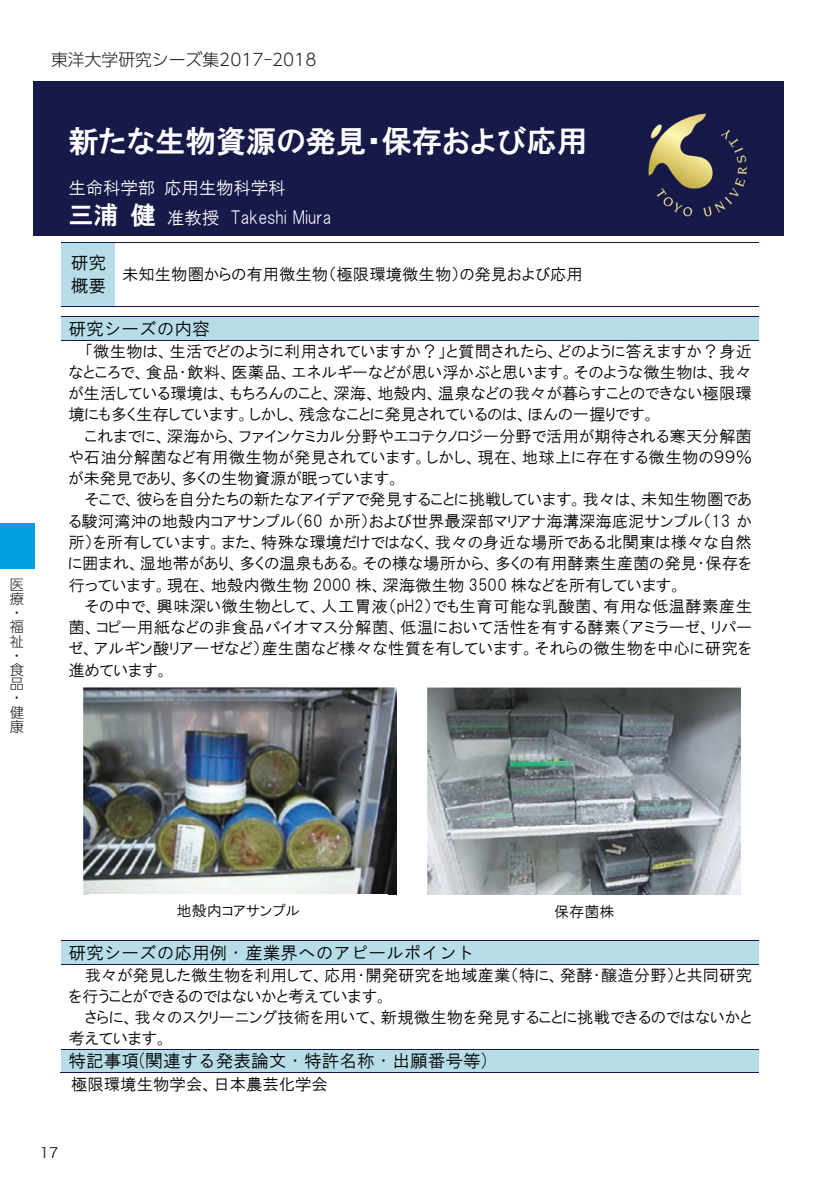
<style>
.page{position:relative;width:840px;height:1191px;background:#fff}
.page>*{position:absolute;margin:0;border:0;box-sizing:border-box;transform-origin:0 0}
.t1{font:30.2px "HGP Gothic E";color:#fff}
.t2{font:17.6px/23px "HGS Gothic M";color:#000}
.t3{font:17.6px/30.8px "HGP Gothic M";letter-spacing:-.01em;color:#fff}
.t4{font:300 16.8px "UD Shin Go Pro";color:#231f20}
.t5{font:16.4px/21.2px "HGP Gothic M";letter-spacing:.005em;color:#000;text-align:justify}
.t6{font:15.2px "HGP Gothic M";color:#000}
.t7{font:300 14.2px/14.2px "UD Shin Go Pro";color:#231f20}
.t8{font:14.2px "Hira Kaku Pro W3";color:#231f20}
.s1{font-family:"HGP Gothic E";font-size:25.2px}
</style>
<div class="page">
<div style="left:0;top:523px;width:34px;height:45px;background:#009fdf"></div>
<div style="left:33px;top:82px;width:749px;height:154px;background:#171949"></div>
<div style="left:62px;top:242px;width:53px;height:64px;background:#b6dde8"></div>
<hr style="left:62px;top:242px;width:696px;height:1px;background:#17184b">
<hr style="left:62px;top:306px;width:696px;height:1px;background:#17184b">
<div style="left:68px;top:317px;width:683px;height:23px;background:#b6dde8"></div>
<hr style="left:62px;top:317px;width:696px;height:1px;background:#17184b">
<hr style="left:62px;top:340px;width:696px;height:1px;background:#17184b">
<div style="left:68px;top:941px;width:683px;height:23px;background:#b6dde8"></div>
<hr style="left:62px;top:940px;width:696px;height:1px;background:#17184b">
<hr style="left:62px;top:964px;width:696px;height:1px;background:#17184b">
<div style="left:68px;top:1049px;width:683px;height:23px;background:#b6dde8"></div>
<hr style="left:62px;top:1049px;width:696px;height:1px;background:#17184b">
<hr style="left:61px;top:1072px;width:697px;height:1px;background:#17184b">
<img style="left:648px;top:113px;width:100px;height:104px">
<img style="left:83px;top:687px;width:313px;height:207px">
<img style="left:427px;top:687px;width:313px;height:207px">
<p class="t7" style="left:10px;top:576px;width:15px">医療・福祉・食品・健康</p>
<p class="t4" style="left:51px;top:46px;width:267px">東洋大学研究シーズ集2017-2018</p>
<h1 class="t1" style="left:68px;top:126px;width:520px">新たな生物資源の発見・保存および応用</h1>
<p class="t3" style="left:68px;top:172px;width:264px">生命科学部 応用生物科学科<br><span class="s1">三浦 健</span> 准教授 Takeshi Miura</p>
<p class="t2" style="left:71px;top:251px;width:37px">研究概要</p>
<p class="t5" style="left:122px;top:264px;width:462px">未知生物圏からの有用微生物（極限環境微生物）の発見および応用</p>
<p class="t2" style="left:68px;top:317px;width:143px">研究シーズの内容</p>
<p class="t5" style="left:68px;top:340px;width:684px;text-indent:16px">「微生物は、生活でどのように利用されていますか？」と質問されたら、どのように答えますか？身近なところで、食品・飲料、医薬品、エネルギーなどが思い浮かぶと思います。そのような微生物は、我々が生活している環境は、もちろんのこと、深海、地殻内、温泉などの我々が暮らすことのできない極限環境にも多く生存しています。しかし、残念なことに発見されているのは、ほんの一握りです。</p>
<p class="t5" style="left:68px;top:425px;width:684px;text-indent:16px">これまでに、深海から、ファインケミカル分野やエコテクノロジー分野で活用が期待される寒天分解菌や石油分解菌など有用微生物が発見されています。しかし、現在、地球上に存在する微生物の９９％が未発見であり、多くの生物資源が眠っています。</p>
<p class="t5" style="left:68px;top:489px;width:685px;text-indent:16px">そこで、彼らを自分たちの新たなアイデアで発見することに挑戦しています。我々は、未知生物圏である駿河湾沖の地殻内コアサンプル（60 か所）および世界最深部マリアナ海溝深海底泥サンプル（13 か所）を所有しています。また、特殊な環境だけではなく、我々の身近な場所である北関東は様々な自然に囲まれ、湿地帯があり、多くの温泉もある。その様な場所から、多くの有用酵素生産菌の発見・保存を行っています。現在、地殻内微生物 2000 株、深海微生物 3500 株などを所有しています。</p>
<p class="t5" style="left:68px;top:595px;width:684px;text-indent:16px">その中で、興味深い微生物として、人工胃液（pH2）でも生育可能な乳酸菌、有用な低温酵素産生菌、コピー用紙などの非食品バイオマス分解菌、低温において活性を有する酵素（アミラーゼ、リパーゼ、アルギン酸リアーゼなど）産生菌など様々な性質を有しています。それらの微生物を中心に研究を進めています。</p>
<p class="t6" style="left:176px;top:903px;width:125px">地殻内コアサンプル</p>
<p class="t6" style="left:554px;top:903px;width:62px">保存菌株</p>
<p class="t2" style="left:68px;top:940px;width:407px">研究シーズの応用例・産業界へのアピールポイント</p>
<p class="t5" style="left:68px;top:964px;width:684px;text-indent:16px">我々が発見した微生物を利用して、応用・開発研究を地域産業（特に、発酵・醸造分野）と共同研究を行うことができるのではないかと考えています。</p>
<p class="t5" style="left:68px;top:1006px;width:684px;text-indent:16px">さらに、我々のスクリーニング技術を用いて、新規微生物を発見することに挑戦できるのではないかと考えています。</p>
<p class="t2" style="left:68px;top:1049px;width:420px">特記事項(関連する発表論文・特許名称・出願番号等)</p>
<p class="t5" style="left:71px;top:1073px;width:258px">極限環境生物学会、日本農芸化学会</p>
<p class="t8" style="left:40px;top:1140px;width:20px">17</p>
</div>
